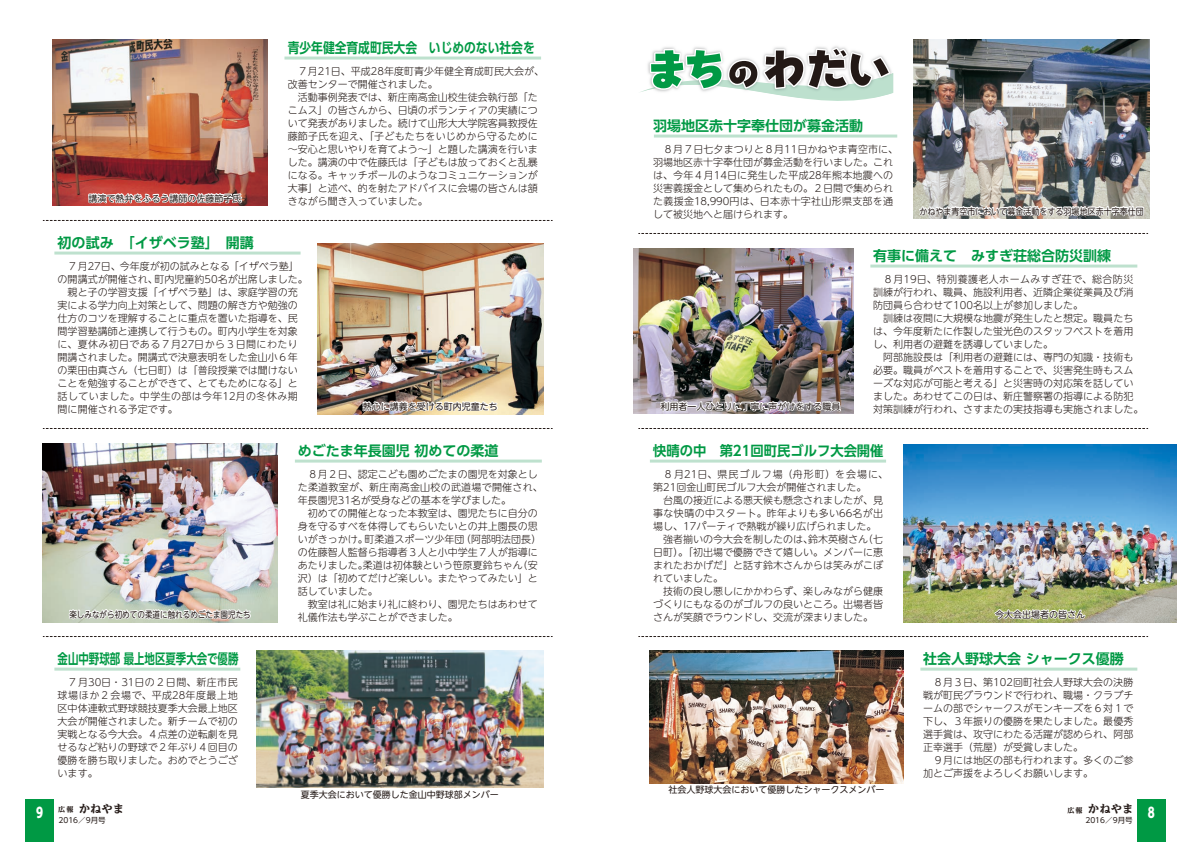
<style>
.page{position:relative;width:1191px;height:842px;background:#fff}
.page>*{position:absolute;margin:0;border:0;box-sizing:border-box;transform-origin:0 0}
.t1{font:700 14px "UD Shin Go Pr 6 N De";color:#094}
.t2{font:700 14px "UD Shin Go Pr 6 N De";color:#094;scale:.84 1}
.t3{font:700 14px "UD Shin Go Pr 6 N De";color:#094;scale:.95 1}
.t4{font:700 14px "UD Shin Go Pr 6 N De";color:#094;scale:.75 1}
.t5{font:700 14px "UD Shin Go Pr 6 N";color:#fff}
.t6{font:800 11.4px "UD Reimin Pr 6 N";color:#231916}
.t7{font:300 10px/13px "UD Shin M Go Pr 6 N";color:#231916}
.t8{font:9px "UD Shin M Go Pr 6 N";color:#231916}
.t9{font:9px "UD Shin M Go Pr 6 N";color:#231916;scale:.89 1}
.t10{font:9px "UD Shin M Go Pr 6 N";color:#231916;scale:.84 1}
.t11{font:7.5px "UD Shin Go Pr 6 N";color:#231916}
.s1{font-size:7px}
</style>
<div class="page">
<svg style="left:641px;top:48px;width:252px;height:53px"></svg>
<div style="left:1137px;top:799px;width:28px;height:43px;background:#094"></div>
<div style="left:26px;top:799px;width:28px;height:43px;background:#094"></div>
<svg style="left:638px;top:636px;width:509px;height:1px"></svg>
<img style="left:903px;top:444px;width:273px;height:178px">
<svg style="left:638px;top:428px;width:509px;height:1px"></svg>
<img style="left:633px;top:248px;width:220px;height:166px">
<svg style="left:660px;top:401px;width:181px;height:10px"></svg>
<img style="left:650px;top:651px;width:253px;height:132px">
<svg style="left:638px;top:233px;width:509px;height:1px"></svg>
<img style="left:913px;top:39px;width:237px;height:180px">
<svg style="left:919px;top:206px;width:225px;height:10px"></svg>
<svg style="left:994px;top:609px;width:91px;height:10px"></svg>
<svg style="left:43px;top:636px;width:509px;height:1px"></svg>
<img style="left:43px;top:443px;width:235px;height:179px">
<svg style="left:69px;top:609px;width:152px;height:10px"></svg>
<div style="left:220px;top:610px;width:8px;height:9px;background:#fff;border-radius:2px"></div>
<svg style="left:228px;top:609px;width:23px;height:10px"></svg>
<svg style="left:43px;top:428px;width:509px;height:1px"></svg>
<img style="left:257px;top:651px;width:286px;height:137px">
<svg style="left:43px;top:220px;width:509px;height:1px"></svg>
<img style="left:52px;top:40px;width:216px;height:166px">
<svg style="left:88px;top:193px;width:154px;height:10px"></svg>
<img style="left:318px;top:243px;width:225px;height:171px">
<hr style="left:650px;top:460px;width:236px;height:3px;background:#bee1ce">
<hr style="left:295px;top:460px;width:247px;height:3px;background:#bee1ce">
<hr style="left:870px;top:265px;width:267px;height:3px;background:#bee1ce">
<hr style="left:920px;top:668px;width:217px;height:3px;background:#bee1ce">
<hr style="left:54px;top:668px;width:186px;height:3px;background:#bee1ce">
<hr style="left:284px;top:57px;width:257px;height:3px;background:#bee1ce">
<hr style="left:654px;top:135px;width:243px;height:3px;background:#bee1ce">
<hr style="left:54px;top:252px;width:246px;height:3px;background:#bee1ce">
<svg style="left:362px;top:401px;width:136px;height:10px"></svg>
<h1 class="t5" style="left:36px;top:801px;width:8px">9</h1>
<p class="t8" style="left:89px;top:191px;width:155px">講演で熱弁をふるう講師の佐藤節子氏</p>
<h1 class="t2" style="left:288px;top:37px;width:296px">青少年健全育成町民大会　いじめのない社会を</h1>
<p class="t7" style="left:288px;top:64px;width:258px">　７月21日、平成28年度町青少年健全育成町民大会が、改善センターで開催されました。<br>　活動事例発表では、新庄南高金山校生徒会執行部「たこムス」の皆さんから、日頃のボランティアの実績について発表がありました。続けて山形大大学院客員教授佐藤節子氏を迎え、「子どもたちをいじめから守るために～安心と思いやりを育てよう～」と題した講演を行いました。講演の中で佐藤氏は「子どもは放っておくと乱暴になる。キャッチボールのようなコミュニケーションが大事」と述べ、的を射たアドバイスに会場の皆さんは頷きながら聞き入っていました。</p>
<h1 class="t1" style="left:58px;top:232px;width:198px">初の試み　「イザベラ塾」　開講</h1>
<p class="t7" style="left:58px;top:259px;width:251px">　７月27日、今年度が初の試みとなる「イザベラ塾」の開講式が開催され、町内児童約50名が出席しました。　親と子の学習支援「イザベラ塾」は、家庭学習の充実による学力向上対策として、問題の解き方や勉強の仕方のコツを理解することに重点を置いた指導を、民間学習塾講師と連携して行うもの。町内小学生を対象に、夏休み初日である７月27日から３日間にわたり開講されました。開講式で決意表明をした金山小６年の栗田由真さん（七日町）は「普段授業では聞けないことを勉強することができて、とてもためになる」と話していました。中学生の部は今年12月の冬休み期間に開催される予定です。</p>
<p class="t8" style="left:363px;top:399px;width:136px">熱心に講義を受ける町内児童たち</p>
<h1 class="t1" style="left:298px;top:440px;width:202px">めごたま年長園児 初めての柔道</h1>
<h1 class="t1" style="left:653px;top:115px;width:211px">羽場地区赤十字奉仕団が募金活動</h1>
<p class="t7" style="left:653px;top:142px;width:246px">　８月７日七夕まつりと８月11日かねやま青空市に、羽場地区赤十字奉仕団が募金活動を行いました。これは、今年４月14日に発生した平成28年熊本地震への災害義援金として集められたもの。２日間で集められた義援金18,990円は、日本赤十字社山形県支部を通して被災地へと届けられます。</p>
<p class="t9" style="left:919px;top:204px;width:254px">かねやま青空市において募金活動をする羽場地区赤十字奉仕団</p>
<p class="t8" style="left:660px;top:399px;width:181px">利用者一人ひとりに丁寧に声がけをする職員</p>
<h1 class="t1" style="left:873px;top:245px;width:239px">有事に備えて　みすぎ荘総合防災訓練</h1>
<p class="t7" style="left:873px;top:272px;width:271px">　８月19日、特別養護老人ホームみすぎ荘で、総合防災訓練が行われ、職員、施設利用者、近隣企業従業員及び消防団員ら合わせて100名以上が参加しました。<br>　訓練は夜間に大規模な地震が発生したと想定。職員たちは、今年度新たに作製した蛍光色のスタッフベストを着用し、利用者の避難を誘導していました。<br>　阿部施設長は「利用者の避難には、専門の知識・技術も必要。職員がベストを着用することで、災害発生時もスムーズな対応が可能と考える」と災害時の対応策を話していました。あわせてこの日は、新庄警察署の指導による防犯対策訓練が行われ、さすまたの実技指導も実施されました。</p>
<h1 class="t3" style="left:653px;top:440px;width:244px">快晴の中　第21回町民ゴルフ大会開催</h1>
<p class="t7" style="left:298px;top:467px;width:246px">　８月２日、認定こども園めごたまの園児を対象とした柔道教室が、新庄南高金山校の武道場で開催され、年長園児31名が受身などの基本を学びました。<br>　初めての開催となった本教室は、園児たちに自分の身を守るすべを体得してもらいたいとの井上園長の思いがきっかけ。町柔道スポーツ少年団（阿部明法団長）の佐藤智人監督ら指導者３人と小中学生７人が指導にあたりました。柔道は初体験という笹原夏鈴ちゃん（安沢）は「初めてだけど楽しい。またやってみたい」と話していました。<br>　教室は礼に始まり礼に終わり、園児たちはあわせて礼儀作法も学ぶことができました。</p>
<p class="t7" style="left:653px;top:467px;width:236px">　８月21日、県民ゴルフ場（舟形町）を会場に、第21回金山町民ゴルフ大会が開催されました。<br>　台風の接近による悪天候も懸念されましたが、見事な快晴の中スタート。昨年よりも多い66名が出場し、17パーティで熱戦が繰り広げられました。　強者揃いの今大会を制したのは、鈴木英樹さん（七日町）。「初出場で優勝できて嬉しい。メンバーに恵まれたおかげだ」と話す鈴木さんからは笑みがこぼれていました。<br>　技術の良し悪しにかかわらず、楽しみながら健康づくりにもなるのがゴルフの良いところ。出場者皆さんが笑顔でラウンドし、交流が深まりました。</p>
<p class="t10" style="left:69px;top:607px;width:217px">楽しみながら初めての柔道に触れるめごたま園児たち</p>
<p class="t8" style="left:995px;top:607px;width:91px">今大会出場者の皆さん</p>
<h1 class="t4" style="left:58px;top:648px;width:243px">金山中野球部 最上地区夏季大会で優勝</h1>
<p class="t7" style="left:58px;top:675px;width:182px;text-align:justify">　７月30日・31日の２日間、新庄市民球場ほか２会場で、平成28年度最上地区中体連軟式野球競技夏季大会最上地区大会が開催されました。新チームで初の実戦となる今大会。４点差の逆転劇を見せるなど粘りの野球で２年ぶり４回目の優勝を勝ち取りました。おめでとうございます。</p>
<h1 class="t1" style="left:923px;top:648px;width:202px">社会人野球大会 シャークス優勝</h1>
<p class="t7" style="left:923px;top:675px;width:211px">　８月３日、第102回町社会人野球大会の決勝戦が町民グラウンドで行われ、職場・クラブチームの部でシャークスがモンキーズを６対１で下し、３年振りの優勝を果たしました。最優秀選手賞は、攻守にわたる活躍が認められ、阿部正幸選手（荒屋）が受賞しました。<br>　９月には地区の部も行われます。多くのご参加とご声援をよろしくお願いします。</p>
<p class="t8" style="left:301px;top:787px;width:199px">夏季大会において優勝した金山中野球部メンバー</p>
<p class="t8" style="left:668px;top:782px;width:217px">社会人野球大会において優勝したシャークスメンバー</p>
<p class="t6" style="left:58px;top:799px;width:68px"><span class="s1">広報</span> かねやま</p>
<p class="t11" style="left:58px;top:814px;width:49px">2016／9月号</p>
<p class="t6" style="left:1067px;top:799px;width:68px"><span class="s1">広報</span> かねやま</p>
<p class="t11" style="left:1085px;top:814px;width:49px">2016／9月号</p>
<h1 class="t5" style="left:1147px;top:801px;width:8px">8</h1>
</div>
